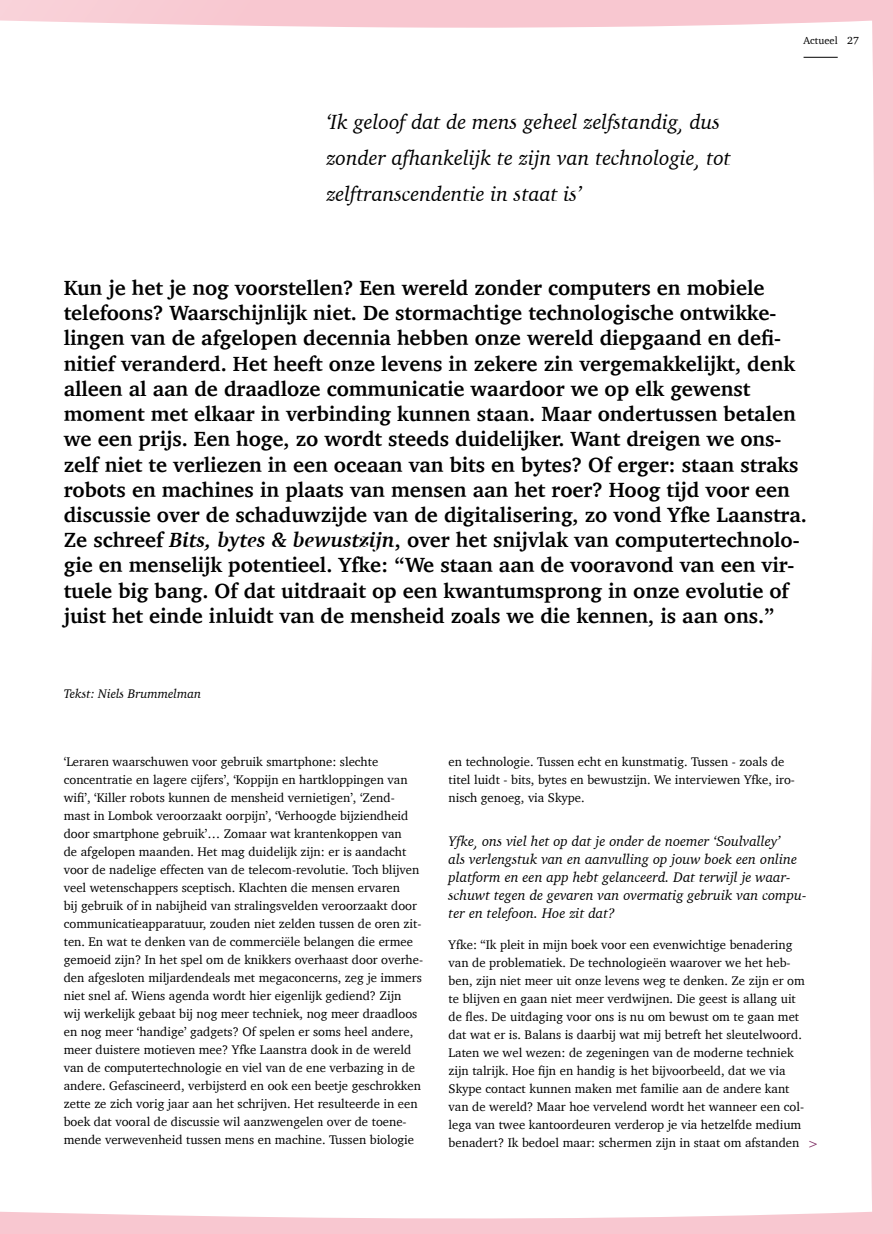
<style>
.page{position:relative;width:893px;height:1234px;background:#fff}
.page>*{position:absolute;margin:0;border:0;box-sizing:border-box;transform-origin:0 0}
.t1{font:700 21px/25.2px "Charter";color:#000}
.t2{font:italic 21px/36px "Charter";color:#000}
.t3{font:italic 14.25px/18px "Charter";color:#000}
.t4{font:12.75px/18px "Charter";color:#000}
.t5{font:italic 12.75px "Charter";color:#000}
.t6{font:10.5px "Charter";color:#000}
.s1{font-style:italic}
.s2{color:#7b285f}
</style>
<div class="page">
<div style="left:0;top:0;width:893px;height:1233px;background:#f8c7d0"></div>
<div style="left:0;top:12px;width:874px;height:1207px;background:#fff"></div>
<hr style="left:803px;top:57px;width:35px;height:1px;background:#000">
<h1 class="t2" style="left:326px;top:103px;width:406px">‘Ik geloof dat de mens geheel zelfstandig, dus zonder afhankelijk te zijn van technologie, tot zelftranscendentie in staat is’</h1>
<p class="t6" style="left:803px;top:32px;width:36px">Actueel</p>
<p class="t6" style="left:847px;top:32px;width:15px">2727</p>
<p class="t1" style="left:64px;top:275px;width:745px">Kun je het je nog voorstellen? Een wereld zonder computers en mobiele telefoons? Waarschijnlijk niet. De stormachtige technologische ontwikke&shy;lingen van de afgelopen decennia hebben onze wereld diepgaand en defi&shy;nitief veranderd. Het heeft onze levens in zekere zin vergemakkelijkt, denk alleen al aan de draadloze communicatie waardoor we op elk gewenst moment met elkaar in verbinding kunnen staan. Maar ondertussen betalen we een prijs. Een hoge, zo wordt steeds duidelijker. Want dreigen we ons&shy;zelf niet te verliezen in een oceaan van bits en bytes? Of erger: staan straks robots en machines in plaats van mensen aan het roer? Hoog tijd voor een discussie over de schaduwzijde van de digitalisering, zo vond Yfke Laanstra.<br>Ze schreef <span class="s1">Bits, bytes &amp; bewustzijn</span>, over het snijvlak van computertechnolo&shy;gie en menselijk potentieel. Yfke: “We staan aan de vooravond van een vir&shy;tuele big bang. Of dat uitdraait op een kwantumsprong in onze evolutie of juist het einde inluidt van de mensheid zoals we die kennen, is aan ons.”</p>
<p class="t5" style="left:64px;top:683px;width:139px">Tekst: Niels Brummelman</p>
<p class="t4" style="left:64px;top:752px;width:361px">‘Leraren waarschuwen voor gebruik smartphone: slechte concentratie en lagere cijfers’, ‘Koppijn en hartkloppingen van wifi’, ‘Killer robots kunnen de mensheid vernietigen’, ‘Zend&shy;mast in Lombok veroorzaakt oorpijn’, ‘Verhoogde bijziendheid door smartphone gebruik’… Zomaar wat krantenkoppen van<br>de afgelopen maanden. Het mag duidelijk zijn: er is aandacht voor de nadelige effecten van de telecom-revolutie. Toch blijven veel wetenschappers sceptisch. Klachten die mensen ervaren<br>bij gebruik of in nabijheid van stralingsvelden veroorzaakt door communicatieapparatuur, zouden niet zelden tussen de oren zit&shy;ten. En wat te denken van de commerciële belangen die ermee gemoeid zijn? In het spel om de knikkers overhaast door overhe&shy;den afgesloten miljardendeals met megaconcerns, zeg je immers niet snel af. Wiens agenda wordt hier eigenlijk gediend? Zijn<br>wij werkelijk gebaat bij nog meer techniek, nog meer draadloos en nog meer ‘handige’ gadgets? Of spelen er soms heel andere, meer duistere motieven mee? Yfke Laanstra dook in de wereld van de computertechnologie en viel van de ene verbazing in de andere. Gefascineerd, verbijsterd en ook een beetje geschrokken zette ze zich vorig jaar aan het schrijven. Het resulteerde in een boek dat vooral de discussie wil aanzwengelen over de toene&shy;mende verwevenheid tussen mens en machine. Tussen biologie</p>
<p class="t4" style="left:449px;top:752px;width:348px">en technologie. Tussen echt en kunstmatig. Tussen - zoals de titel luidt - bits, bytes en bewustzijn. We interviewen Yfke, iro&shy;nisch genoeg, via Skype.</p>
<p class="t3" style="left:449px;top:832px;width:359px">Yfke, ons viel het op dat je onder de noemer ‘Soulvalley’<br>als verlengstuk van en aanvulling op jouw boek een online platform en een app hebt gelanceerd. Dat terwijl je waar&shy;schuwt tegen de gevaren van overmatig gebruik van compu&shy;ter en telefoon. Hoe zit dat?</p>
<p class="t4" style="left:449px;top:935px;width:371px">Yfke: “Ik pleit in mijn boek voor een evenwichtige benadering<br>van de problematiek. De technologieën waarover we het heb-<br>ben, zijn niet meer uit onze levens weg te denken. Ze zijn er om<br>te blijven en gaan niet meer verdwijnen. Die geest is allang uit<br>de fles. De uitdaging voor ons is nu om bewust om te gaan met dat wat er is. Balans is daarbij wat mij betreft het sleutelwoord.<br>Laten we wel wezen: de zegeningen van de moderne techniek<br>zijn talrijk. Hoe fijn en handig is het bijvoorbeeld, dat we via Skype contact kunnen maken met familie aan de andere kant<br>van de wereld? Maar hoe vervelend wordt het wanneer een col&shy;lega van twee kantoordeuren verderop je via hetzelfde medium benadert? Ik bedoel maar: schermen zijn in staat om afstanden <span class="s2">&gt;</span></p>
</div>
